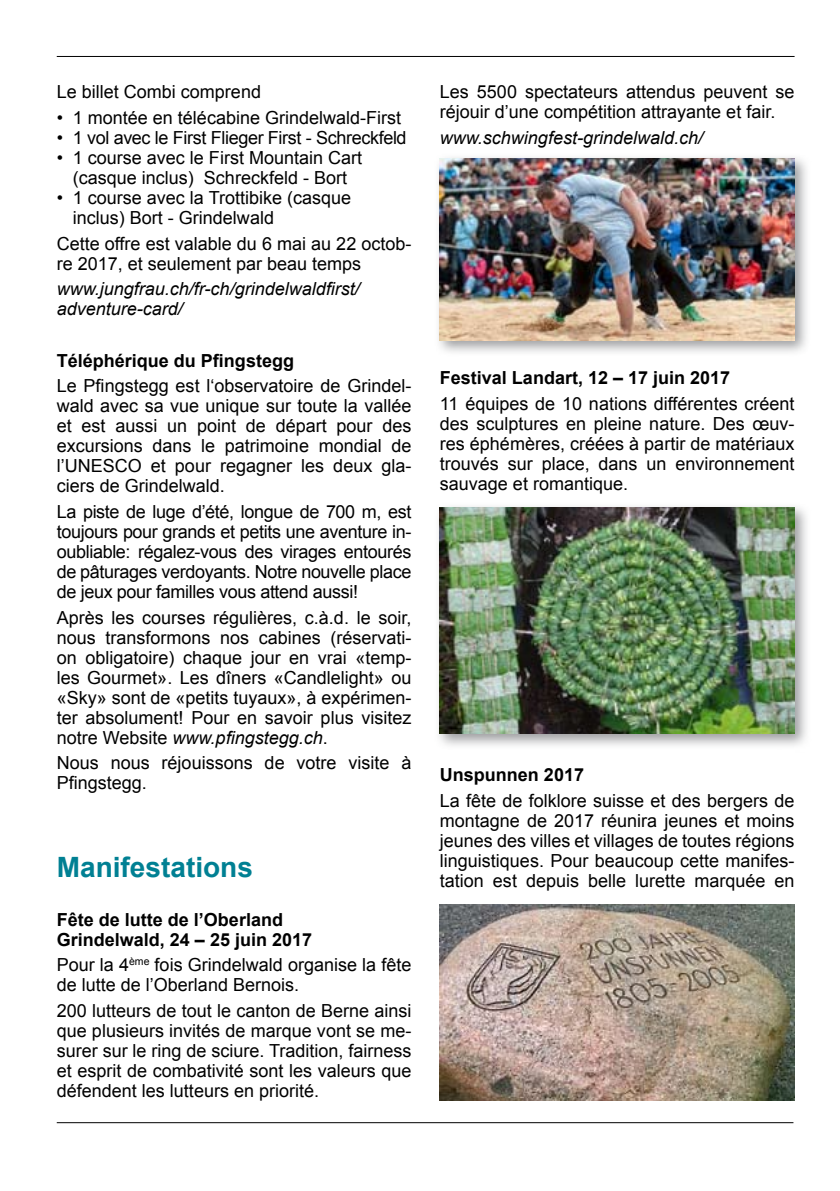
<style>
.page{position:relative;width:840px;height:1191px;background:#fff}
.page>*{position:absolute;margin:0;border:0;box-sizing:border-box;transform-origin:0 0}
.t1{font:700 28px "Arial";color:#008093}
.t2{font:18px/20px "Arial";color:#000;text-align:justify}
.t3{font:700 18px/20px "Arial";color:#000}
.t4{font:italic 18px/20px "Arial";color:#000}
.t5{font:18px "Arial";letter-spacing:-.02em;color:#000}
.s1{font-style:italic}
</style>
<div class="page">
<hr style="left:57px;top:56px;width:737px;height:1px;background:#000">
<hr style="left:57px;top:1122px;width:736px;height:1px;background:#000">
<svg style="left:438px;top:157px;width:369px;height:196px"></svg>
<img style="left:439px;top:159px;width:355px;height:181px">
<svg style="left:438px;top:506px;width:369px;height:240px"></svg>
<img style="left:439px;top:507px;width:355px;height:226px">
<img style="left:439px;top:904px;width:355px;height:196px">
<p class="t2" style="left:57px;top:82px;width:206px">Le billet Combi comprend</p>
<p class="t2" style="left:57px;top:108px;width:346px">• 1 montée en télécabine Grindelwald-First</p>
<p class="t5" style="left:57px;top:126px;width:351px">• 1 vol avec le First Flieger First - Schreckfeld</p>
<p class="t2" style="left:57px;top:148px;width:307px;text-align:center">• 1 course avec le First Mountain Cart (casque inclus) Schreckfeld - Bort</p>
<p class="t2" style="left:73px;top:188px;width:280px;text-indent:-16px">• 1 course avec la Trottibike (casque inclus) Bort - Grindelwald</p>
<p class="t2" style="left:57px;top:233px;width:356px">Cette offre est valable du 6 mai au 22 octob&shy;re 2017, et seulement par beau temps</p>
<p class="t4" style="left:57px;top:279px;width:304px">www.jungfrau.ch/fr-ch/grindelwaldfirst/ adventure-card/</p>
<p class="t3" style="left:57px;top:351px;width:239px">Téléphérique du Pfingstegg</p>
<p class="t2" style="left:57px;top:376px;width:356px">Le Pfingstegg est l‘observatoire de Grindel&shy;wald avec sa vue unique sur toute la vallée et est aussi un point de départ pour des excursions dans le patrimoine mondial de l’UNESCO et pour regagner les deux gla&shy;ciers de Grindelwald.</p>
<p class="t2" style="left:57px;top:502px;width:356px">La piste de luge d’été, longue de 700 m, est toujours pour grands et petits une aventure in&shy;oubliable: régalez-vous des virages entourés de pâturages verdoyants. Notre nouvelle place de jeux pour familles vous attend aussi!</p>
<p class="t2" style="left:57px;top:607px;width:356px">Après les courses régulières, c.à.d. le soir, nous transformons nos cabines (réservati&shy;on obligatoire) chaque jour en vrai «temp&shy;les Gourmet». Les dîners «Candlelight» ou «Sky» sont de «petits tuyaux», à expérimen&shy;ter absolument! Pour en savoir plus visitez notre Website <span class="s1">www.pfingstegg.ch</span>.</p>
<p class="t2" style="left:57px;top:753px;width:356px">Nous nous réjouissons de votre visite à<br>Pfingstegg.</p>
<h1 class="t1" style="left:57px;top:848px;width:198px">Manifestations</h1>
<p class="t3" style="left:57px;top:910px;width:257px">Fête de lutte de l’Oberland<br>Grindelwald, 24 – 25 juin 2017</p>
<p class="t2" style="left:57px;top:955px;width:356px">Pour la 4<sup>ème</sup> fois Grindelwald organise la fête de lutte de l’Oberland Bernois.</p>
<p class="t2" style="left:57px;top:1001px;width:356px">200 lutteurs de tout le canton de Berne ainsi que plusieurs invités de marque vont se me&shy;surer sur le ring de sciure. Tradition, fairness et esprit de combativité sont les valeurs que défendent les lutteurs en priorité.</p>
<p class="t2" style="left:439px;top:82px;width:356px">Les 5500 spectateurs attendus peuvent se réjouir d’une compétition attrayante et fair.</p>
<p class="t4" style="left:439px;top:128px;width:265px">www.schwingfest-grindelwald.ch/</p>
<p class="t3" style="left:439px;top:368px;width:292px">Festival Landart, 12 – 17 juin 2017</p>
<p class="t2" style="left:439px;top:393px;width:356px">11 équipes de 10 nations différentes créent des sculptures en pleine nature. Des œuv&shy;res éphémères, créées à partir de matériaux trouvés sur place, dans un environnement sauvage et romantique.</p>
<p class="t3" style="left:439px;top:765px;width:146px">Unspunnen 2017</p>
<p class="t2" style="left:439px;top:790px;width:356px">La fête de folklore suisse et des bergers de montagne de 2017 réunira jeunes et moins jeunes des villes et villages de toutes régions linguistiques. Pour beaucoup cette manifes&shy;tation est depuis belle lurette marquée en</p>
</div>
